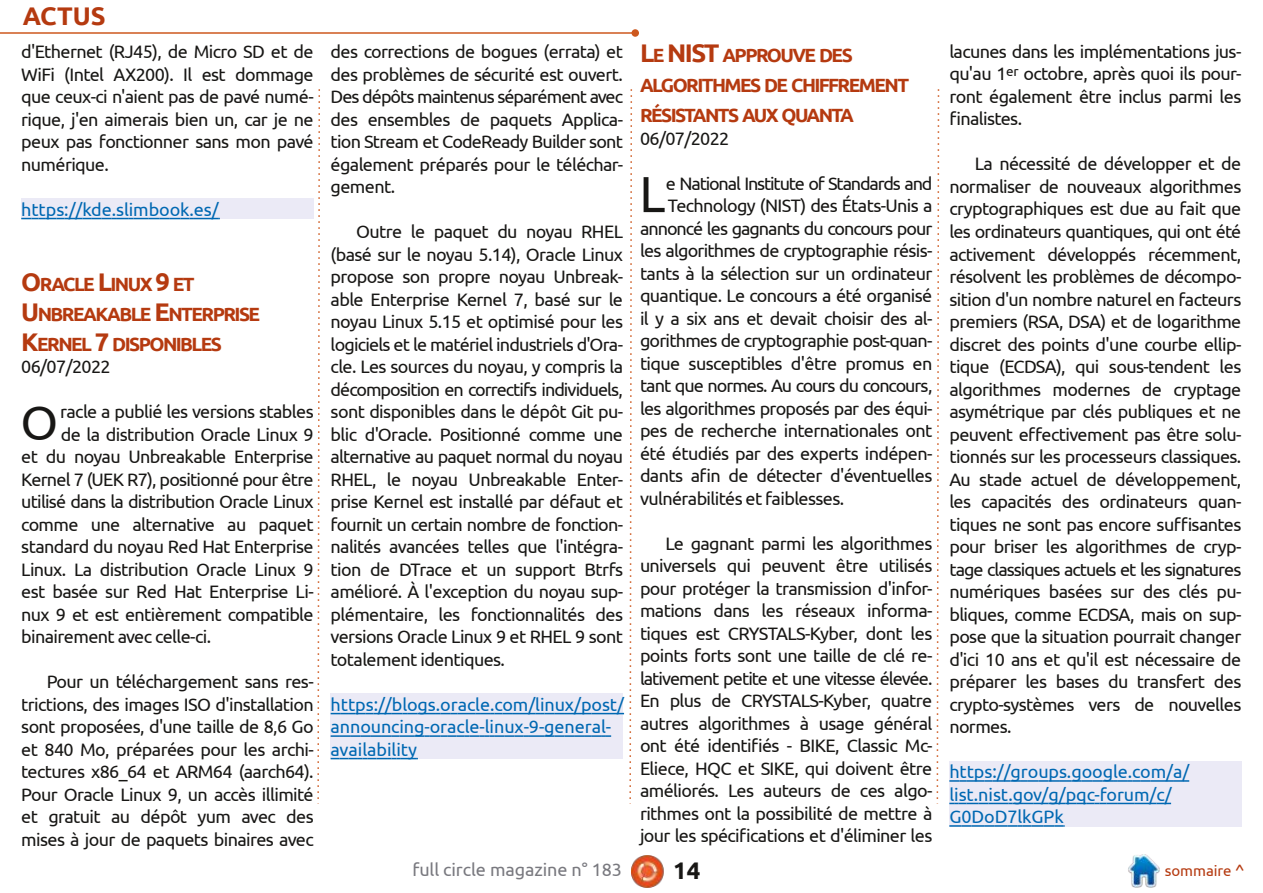
<style>
.page{position:relative;width:1263px;height:893px;background:#fff}
.page>*{position:absolute;margin:0;border:0;box-sizing:border-box;transform-origin:0 0}
.t1{font:50.4px "Ubuntu";color:#181715}
.t2{font:48.75px "Ubuntu";color:#181715}
.t3{font:700 25.5px "Ubuntu";color:#b53a10}
.t4{font:700 24px "Ubuntu";color:#181715}
.t5{font:700 19.2px/30px "Ubuntu";letter-spacing:-.085em;color:#b53a10}
.t6{font:18px/22.5px "Ubuntu";letter-spacing:-.035em;color:#181715;text-align:justify}
.t7{font:18px/22.5px "Ubuntu";letter-spacing:-.005em;color:#0068b2}
.t8{font:18px "Ubuntu";letter-spacing:-.055em;color:#181715}
.t9{font:18px "Ubuntu";letter-spacing:-.065em;color:#181715}
.t10{font:18px "Ubuntu";letter-spacing:-.005em;color:#79797f}
.t11{font:15px "Ubuntu";letter-spacing:-.005em;color:#b53a10}
.s1{font-size:25.5px}
.s2{font-size:16.5px}
</style>
<div class="page">
<img style="left:631px;top:855px;width:33px;height:33px">
<img style="left:1128px;top:855px;width:32px;height:32px">
<hr style="left:0;top:32px;width:635px;height:2px;background:#cd581e">
<div style="left:631px;top:29px;width:8px;height:8px;background:#cd581e;border-radius:50%"></div>
<svg style="left:317px;top:89px;width:3px;height:715px"></svg>
<svg style="left:936px;top:89px;width:4px;height:715px"></svg>
<div style="left:21px;top:199px;width:293px;height:20px;background:#ebeaf6"></div>
<div style="left:949px;top:761px;width:293px;height:65px;background:#ebeaf6"></div>
<svg style="left:21px;top:218px;width:199px;height:1px"></svg>
<svg style="left:331px;top:89px;width:302px;height:715px"></svg>
<svg style="left:949px;top:780px;width:240px;height:2px"></svg>
<svg style="left:949px;top:803px;width:222px;height:1px"></svg>
<svg style="left:949px;top:825px;width:116px;height:2px"></svg>
<h3 class="t3" style="left:23px;top:1px;width:84px">ACTUS</h3>
<p class="t6" style="left:21px;top:40px;width:294px">d'Ethernet (RJ45), de Micro SD et de WiFi (Intel AX200). Il est dommage que ceux-ci n'aient pas de pavé numé&shy;rique, j'en aimerais bien un, car je ne peux pas fonctionner sans mon pavé numérique.</p>
<p class="t7" style="left:21px;top:198px;width:199px">https://kde.slimbook.es/</p>
<p class="t5" style="left:21px;top:268px;width:240px"><span class="s1">O</span>RACLE <span class="s1">L</span>INUX <span class="s1">9</span> ET<br><span class="s1">U</span>NBREAKABLE <span class="s1">E</span>NTERPRISE<br><span class="s1">K</span>ERNEL <span class="s1">7</span> DISPONIBLES</p>
<p class="t6" style="left:21px;top:355px;width:91px">06/07/2022</p>
<h2 class="t2" style="left:21px;top:394px;width:39px">O</h2>
<p class="t6" style="left:60px;top:400px;width:255px">racle a publié les versions stables</p>
<p class="t6" style="left:61px;top:423px;width:254px">de la distribution Oracle Linux 9</p>
<p class="t6" style="left:21px;top:445px;width:294px">et du noyau Unbreakable Enterprise</p>
<p class="t6" style="left:21px;top:468px;width:294px">Kernel 7 (UEK R7), positionné pour être</p>
<p class="t6" style="left:21px;top:490px;width:294px">utilisé dans la distribution Oracle Linux</p>
<p class="t6" style="left:21px;top:513px;width:294px">comme une alternative au paquet</p>
<p class="t6" style="left:21px;top:535px;width:294px">standard du noyau Red Hat Enterprise</p>
<p class="t6" style="left:21px;top:558px;width:294px">Linux. La distribution Oracle Linux 9</p>
<p class="t6" style="left:21px;top:580px;width:294px">est basée sur Red Hat Enterprise Li-</p>
<p class="t6" style="left:21px;top:603px;width:294px">nux 9 et est entièrement compatible</p>
<p class="t6" style="left:21px;top:625px;width:191px">binairement avec celle-ci.</p>
<p class="t6" style="left:21px;top:670px;width:294px;text-indent:26px">Pour un téléchargement sans res&shy;trictions, des images ISO d'installation sont proposées, d'une taille de 8,6 Go et 840 Mo, préparées pour les archi&shy;tectures x86_64 et ARM64 (aarch64).<br>Pour Oracle Linux 9, un accès illimité et gratuit au dépôt yum avec des mises à jour de paquets binaires avec</p>
<p class="t6" style="left:331px;top:40px;width:294px">des corrections de bogues (errata) et des problèmes de sécurité est ouvert.<br>Des dépôts maintenus séparément avec des ensembles de paquets Applica&shy;tion Stream et CodeReady Builder sont également préparés pour le téléchar&shy;gement.</p>
<p class="t6" style="left:331px;top:220px;width:294px;text-indent:26px">Outre le paquet du noyau RHEL (basé sur le noyau 5.14), Oracle Linux propose son propre noyau Unbreak&shy;able Enterprise Kernel 7, basé sur le noyau Linux 5.15 et optimisé pour les logiciels et le matériel industriels d'Ora&shy;cle. Les sources du noyau, y compris la décomposition en correctifs individuels, sont disponibles dans le dépôt Git pu&shy;blic d'Oracle. Positionné comme une alternative au paquet normal du noyau RHEL, le noyau Unbreakable Enter&shy;prise Kernel est installé par défaut et fournit un certain nombre de fonction&shy;nalités avancées telles que l'intégra&shy;tion de DTrace et un support Btrfs amélioré. À l'exception du noyau sup&shy;plémentaire, les fonctionnalités des versions Oracle Linux 9 et RHEL 9 sont totalement identiques.</p>
<p class="t7" style="left:331px;top:693px;width:295px">https://blogs.oracle.com/linux/post/ announcing-oracle-linux-9-general&shy;availability</p>
<p class="t5" style="left:640px;top:40px;width:271px"><span class="s1">L</span>E <span class="s1">NIST</span> APPROUVE DES<br>ALGORITHMES DE CHIFFREMENT<br>RÉSISTANTS AUX QUANTA</p>
<p class="t6" style="left:640px;top:127px;width:91px">06/07/2022</p>
<h1 class="t1" style="left:639px;top:165px;width:28px">L</h1>
<p class="t9" style="left:666px;top:173px;width:268px">e National Institute of Standards and</p>
<p class="t6" style="left:668px;top:194px;width:266px">Technology (NIST) des États-Unis a</p>
<p class="t8" style="left:640px;top:218px;width:294px">annoncé les gagnants du concours pour</p>
<p class="t6" style="left:640px;top:239px;width:294px">les algorithmes de cryptographie résis-</p>
<p class="t6" style="left:640px;top:262px;width:294px">tants à la sélection sur un ordinateur</p>
<p class="t6" style="left:640px;top:284px;width:294px">quantique. Le concours a été organisé</p>
<p class="t6" style="left:640px;top:307px;width:294px">il y a six ans et devait choisir des al-</p>
<p class="t6" style="left:640px;top:329px;width:294px">gorithmes de cryptographie post-quan-</p>
<p class="t6" style="left:640px;top:352px;width:294px">tique susceptibles d'être promus en</p>
<p class="t8" style="left:640px;top:375px;width:294px">tant que normes. Au cours du concours,</p>
<p class="t6" style="left:640px;top:397px;width:294px">les algorithmes proposés par des équi-</p>
<p class="t6" style="left:640px;top:419px;width:294px">pes de recherche internationales ont</p>
<p class="t6" style="left:640px;top:442px;width:294px">été étudiés par des experts indépen-</p>
<p class="t6" style="left:640px;top:464px;width:294px">dants afin de détecter d'éventuelles</p>
<p class="t6" style="left:640px;top:487px;width:206px">vulnérabilités et faiblesses.</p>
<p class="t6" style="left:640px;top:532px;width:294px;text-indent:26px">Le gagnant parmi les algorithmes universels qui peuvent être utilisés pour protéger la transmission d'infor&shy;mations dans les réseaux informa&shy;tiques est CRYSTALS-Kyber, dont les points forts sont une taille de clé re&shy;lativement petite et une vitesse élevée.<br>En plus de CRYSTALS-Kyber, quatre autres algorithmes à usage général ont été identifiés - BIKE, Classic Mc-Eliece, HQC et SIKE, qui doivent être améliorés. Les auteurs de ces algo&shy;rithmes ont la possibilité de mettre à jour les spécifications et d'éliminer les</p>
<p class="t6" style="left:949px;top:40px;width:294px">lacunes dans les implémentations jus&shy;qu'au 1<sup>er</sup> octobre, après quoi ils pour&shy;ront également être inclus parmi les finalistes.</p>
<p class="t6" style="left:949px;top:153px;width:294px;text-indent:26px">La nécessité de développer et de normaliser de nouveaux algorithmes cryptographiques est due au fait que les ordinateurs quantiques, qui ont été activement développés récemment, résolvent les problèmes de décompo&shy;sition d'un nombre naturel en facteurs premiers (RSA, DSA) et de logarithme discret des points d'une courbe ellip&shy;tique (ECDSA), qui sous-tendent les algorithmes modernes de cryptage asymétrique par clés publiques et ne peuvent effectivement pas être solu&shy;tionnés sur les processeurs classiques.<br>Au stade actuel de développement, les capacités des ordinateurs quan&shy;tiques ne sont pas encore suffisantes pour briser les algorithmes de cryp&shy;tage classiques actuels et les signatures numériques basées sur des clés pu&shy;bliques, comme ECDSA, mais on sup&shy;pose que la situation pourrait changer d'ici 10 ans et qu'il est nécessaire de préparer les bases du transfert des crypto-systèmes vers de nouvelles normes.</p>
<p class="t7" style="left:949px;top:760px;width:241px">https://groups.google.com/a/ list.nist.gov/g/pqc-forum/c/<br>G0DoD7lkGPk</p>
<p class="t10" style="left:412px;top:859px;width:211px">full circle magazine n° 183</p>
<h3 class="t4" style="left:673px;top:857px;width:29px">14</h3>
<p class="t11" style="left:1165px;top:862px;width:81px">sommaire <span class="s2">^</span></p>
</div>
